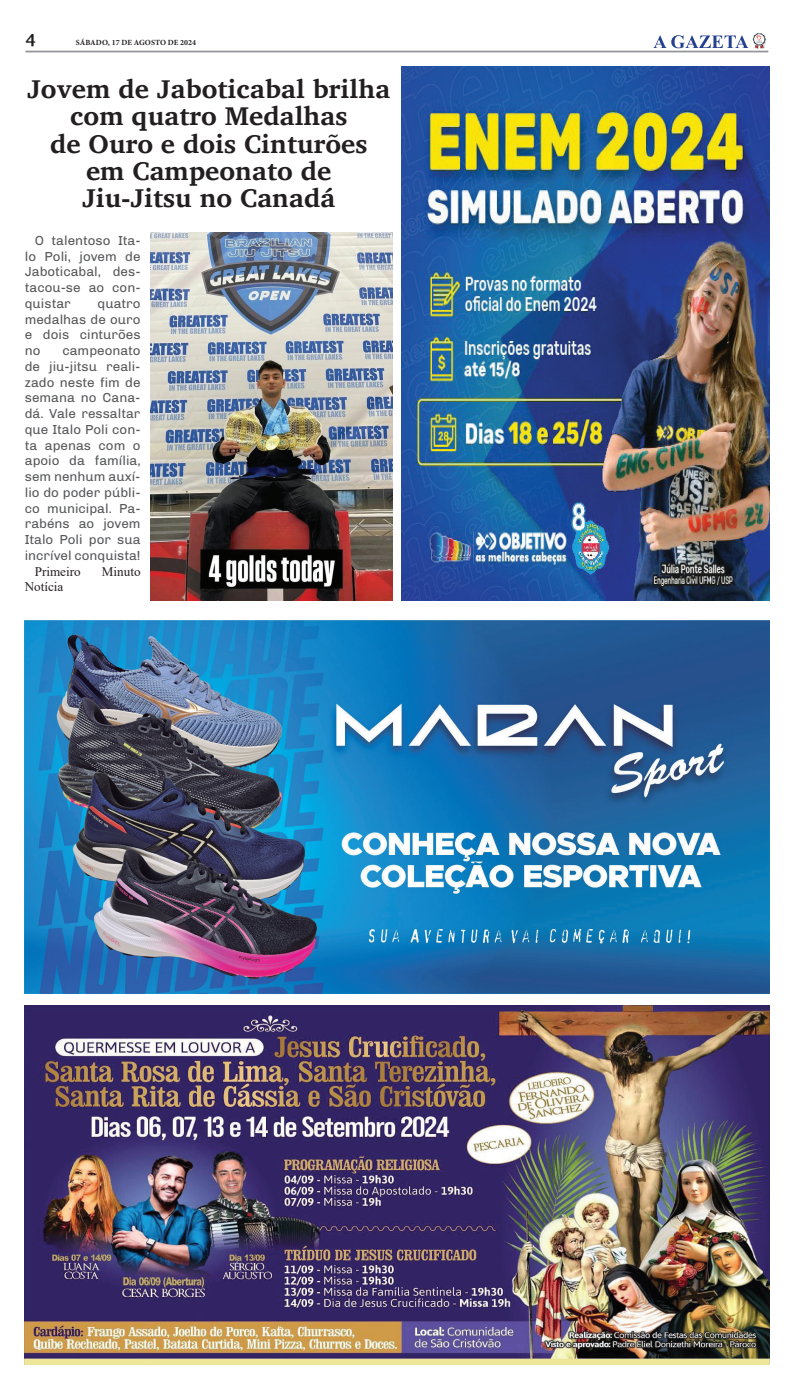
<style>
.page{position:relative;width:794px;height:1389px;background:#fff}
.page>*{position:absolute;margin:0;border:0;box-sizing:border-box;transform-origin:0 0}
.t1{font:700 26.25px/27.1px "Charis SIL";color:#231f20;text-align:center}
.t2{font:700 17.5px "Charis SIL";color:#231f20}
.t3{font:13.12px/15.8px "Chivo";color:#57585a;text-align:justify}
.t4{font:13.12px "Times New Roman";color:#231f20}
.t5{font:700 7.88px "Minion Pro";letter-spacing:.01em;color:#231f20}
</style>
<div class="page">
<hr style="left:25px;top:51px;width:743px;height:1px;background:#939598">
<svg style="left:653px;top:33px;width:113px;height:16px"></svg>
<img style="left:25px;top:1005px;width:744px;height:359px">
<img style="left:25px;top:621px;width:744px;height:372px">
<img style="left:402px;top:67px;width:367px;height:533px">
<img style="left:150px;top:233px;width:242px;height:367px">
<h2 class="t2" style="left:25px;top:29px;width:12px">4</h2>
<p class="t5" style="left:76px;top:36px;width:122px">SÁBADO, 17 DE AGOSTO DE 2024</p>
<h1 class="t1" style="left:27px;top:76px;width:365px">Jovem de Jaboticabal brilha com quatro Medalhas<br>de Ouro e dois Cinturões<br>em Campeonato de<br>Jiu-Jitsu no Canadá</h1>
<p class="t3" style="left:25px;top:232px;width:117px;text-indent:10px">O talentoso Ita&shy;lo Poli, jovem de Jaboticabal, des&shy;tacou-se ao con&shy;quistar</p>
<p class="t3" style="left:25px;top:295px;width:117px;text-indent:73px">quatro medalhas de ouro e dois cinturões no</p>
<p class="t3" style="left:25px;top:342px;width:117px;text-indent:38px">campeonato de jiu-jitsu reali&shy;zado neste fim de semana no Cana&shy;dá. Vale ressaltar que Italo Poli con&shy;ta apenas com o apoio da família, sem nenhum auxí&shy;lio do poder públi&shy;co municipal. Pa&shy;rabéns ao jovem Italo Poli por sua incrível conquista!</p>
<p class="t4" style="left:35px;top:562px;width:47px">Primeiro</p>
<p class="t4" style="left:102px;top:562px;width:40px">Minuto</p>
<p class="t4" style="left:25px;top:578px;width:40px">Notícia</p>
</div>
